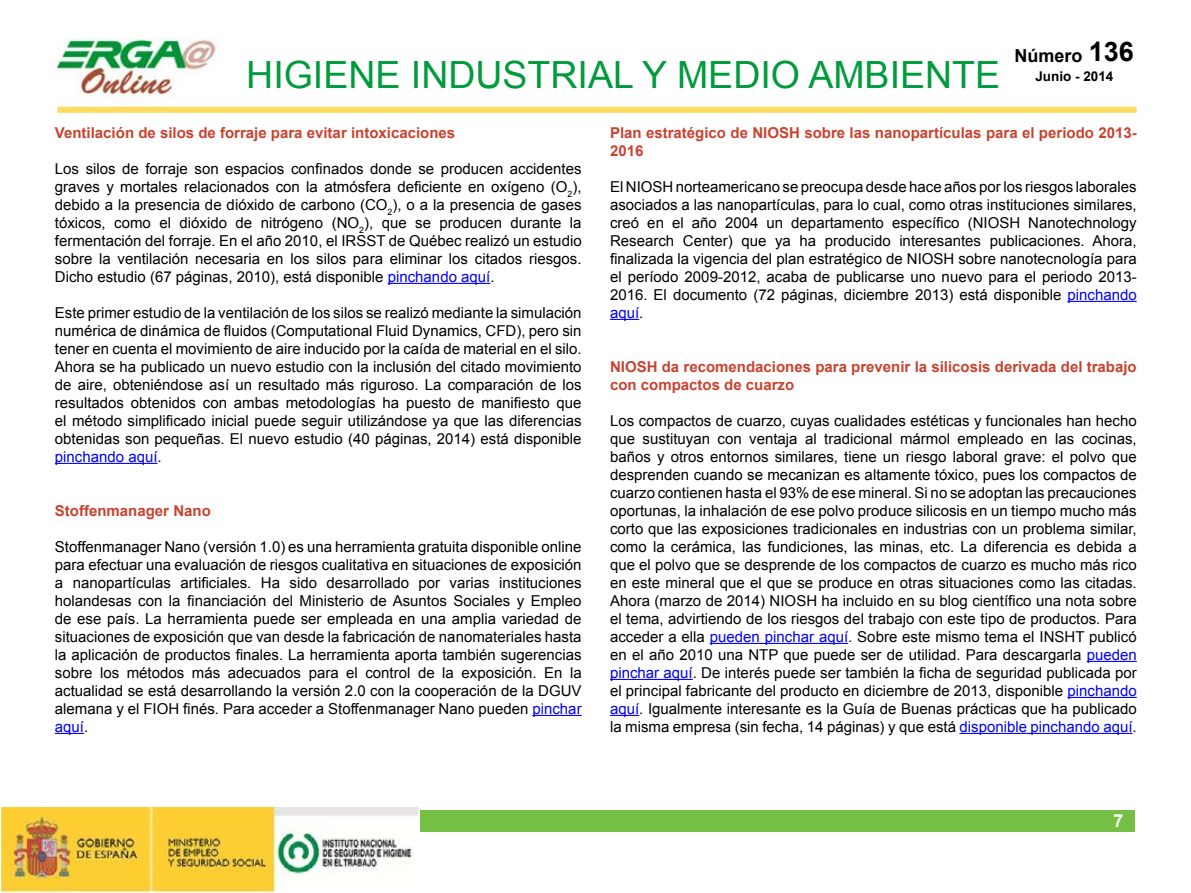
<style>
.page{position:relative;width:1191px;height:893px;background:#fff}
.page>*{position:absolute;margin:0;border:0;box-sizing:border-box;transform-origin:0 0}
.t1{font:37.5px "Arial";color:#009b3c}
.t2{font:700 18px "Arial";color:#000}
.t3{font:700 18px "Arial";color:#fff}
.Parrafo_normal{font:15px/18px "Arial";color:#000;text-align:justify}
.Encabezado_artículo{font:700 15px/18px "Arial";color:#c84330}
.t4{font:700 13.5px "Arial";color:#000}
.s1{font-size:27px}
.s2{color:#00f}
</style>
<div class="page">
<img style="left:57px;top:38px;width:183px;height:69px">
<img style="left:1px;top:808px;width:417px;height:83px">
<div style="left:420px;top:810px;width:714px;height:22px;background:#75c044"></div>
<div style="left:57px;top:107px;width:1079px;height:6px;background:#feda60"></div>
<hr style="left:388px;top:283px;width:102px;height:1px;background:#00f">
<hr style="left:55px;top:463px;width:103px;height:1px;background:#00f">
<hr style="left:532px;top:715px;width:49px;height:1px;background:#00f">
<svg style="left:55px;top:733px;width:29px;height:1px"></svg>
<hr style="left:1067px;top:301px;width:69px;height:1px;background:#00f">
<svg style="left:610px;top:319px;width:29px;height:1px"></svg>
<hr style="left:710px;top:643px;width:138px;height:1px;background:#00f">
<hr style="left:1086px;top:661px;width:50px;height:1px;background:#00f">
<hr style="left:610px;top:679px;width:83px;height:1px;background:#00f">
<hr style="left:1067px;top:697px;width:69px;height:1px;background:#00f">
<svg style="left:610px;top:715px;width:29px;height:1px"></svg>
<hr style="left:959px;top:733px;width:173px;height:1px;background:#00f">
<p class="t2" style="left:1014px;top:43px;width:121px">Número <span class="s1">136</span></p>
<p class="t4" style="left:1035px;top:67px;width:80px">Junio - 2014</p>
<p class="t1" style="left:246px;top:50px;width:755px">HIGIENE INDUSTRIAL Y MEDIO AMBIENTE</p>
<p class="Encabezado_artículo" style="left:55px;top:124px;width:402px">Ventilación de silos de forraje para evitar intoxicaciones</p>
<p class="Parrafo_normal" style="left:55px;top:160px;width:528px">Los silos de forraje son espacios confinados donde se producen accidentes graves y mortales relacionados con la atmósfera deficiente en oxígeno (O<sub>2</sub>), debido a la presencia de dióxido de carbono (CO<sub>2</sub>), o a la presencia de gases tóxicos, como el dióxido de nitrógeno (NO<sub>2</sub>), que se producen durante la fermentación del forraje. En el año 2010, el IRSST de Québec realizó un estudio sobre la ventilación necesaria en los silos para eliminar los citados riesgos.<br>Dicho estudio (67 páginas, 2010), está disponible <span class="s2">pinchando aquí</span>.</p>
<p class="Parrafo_normal" style="left:55px;top:304px;width:528px">Este primer estudio de la ventilación de los silos se realizó mediante la simulación numérica de dinámica de fluidos (Computational Fluid Dynamics, CFD), pero sin tener en cuenta el movimiento de aire inducido por la caída de material en el silo.<br>Ahora se ha publicado un nuevo estudio con la inclusión del citado movimiento de aire, obteniéndose así un resultado más riguroso. La comparación de los resultados obtenidos con ambas metodologías ha puesto de manifiesto que el método simplificado inicial puede seguir utilizándose ya que las diferencias obtenidas son pequeñas. El nuevo estudio (40 páginas, 2014) está disponible <span class="s2">pinchando aquí</span>.</p>
<p class="Encabezado_artículo" style="left:610px;top:124px;width:528px">Plan estratégico de NIOSH sobre las nanopartículas para el periodo 2013-<br>2016</p>
<p class="Parrafo_normal" style="left:610px;top:178px;width:528px">El NIOSH norteamericano se preocupa desde hace años por los riesgos laborales asociados a las nanopartículas, para lo cual, como otras instituciones similares, creó en el año 2004 un departamento específico (NIOSH Nanotechnology Research Center) que ya ha producido interesantes publicaciones. Ahora, finalizada la vigencia del plan estratégico de NIOSH sobre nanotecnología para el período 2009-2012, acaba de publicarse uno nuevo para el periodo 2013- 2016. El documento (72 páginas, diciembre 2013) está disponible <span class="s2">pinchando aquí</span>.</p>
<p class="Encabezado_artículo" style="left:610px;top:358px;width:528px">NIOSH da recomendaciones para prevenir la silicosis derivada del trabajo con compactos de cuarzo</p>
<p class="Parrafo_normal" style="left:610px;top:412px;width:528px">Los compactos de cuarzo, cuyas cualidades estéticas y funcionales han hecho que sustituyan con ventaja al tradicional mármol empleado en las cocinas, baños y otros entornos similares, tiene un riesgo laboral grave: el polvo que desprenden cuando se mecanizan es altamente tóxico, pues los compactos de cuarzo contienen hasta el 93% de ese mineral. Si no se adoptan las precauciones oportunas, la inhalación de ese polvo produce silicosis en un tiempo mucho más corto que las exposiciones tradicionales en industrias con un problema similar, como la cerámica, las fundiciones, las minas, etc. La diferencia es debida a que el polvo que se desprende de los compactos de cuarzo es mucho más rico en este mineral que el que se produce en otras situaciones como las citadas.<br>Ahora (marzo de 2014) NIOSH ha incluido en su blog científico una nota sobre el tema, advirtiendo de los riesgos del trabajo con este tipo de productos. Para acceder a ella <span class="s2">pueden pinchar aquí</span>. Sobre este mismo tema el INSHT publicó en el año 2010 una NTP que puede ser de utilidad. Para descargarla <span class="s2">pueden pinchar aquí</span>. De interés puede ser también la ficha de seguridad publicada por el principal fabricante del producto en diciembre de 2013, disponible <span class="s2">pinchando aquí</span>. Igualmente interesante es la Guía de Buenas prácticas que ha publicado la misma empresa (sin fecha, 14 páginas) y que está <span class="s2">disponible pinchando aquí</span>.</p>
<p class="Encabezado_artículo" style="left:55px;top:502px;width:157px">Stoffenmanager Nano</p>
<p class="Parrafo_normal" style="left:55px;top:538px;width:528px">Stoffenmanager Nano (versión 1.0) es una herramienta gratuita disponible online para efectuar una evaluación de riesgos cualitativa en situaciones de exposición a nanopartículas artificiales. Ha sido desarrollado por varias instituciones holandesas con la financiación del Ministerio de Asuntos Sociales y Empleo de ese país. La herramienta puede ser empleada en una amplia variedad de situaciones de exposición que van desde la fabricación de nanomateriales hasta la aplicación de productos finales. La herramienta aporta también sugerencias sobre los métodos más adecuados para el control de la exposición. En la actualidad se está desarrollando la versión 2.0 con la cooperación de la DGUV alemana y el FIOH finés. Para acceder a Stoffenmanager Nano pueden <span class="s2">pinchar aquí</span>.</p>
<p class="t3" style="left:1113px;top:808px;width:12px">7</p>
</div>
